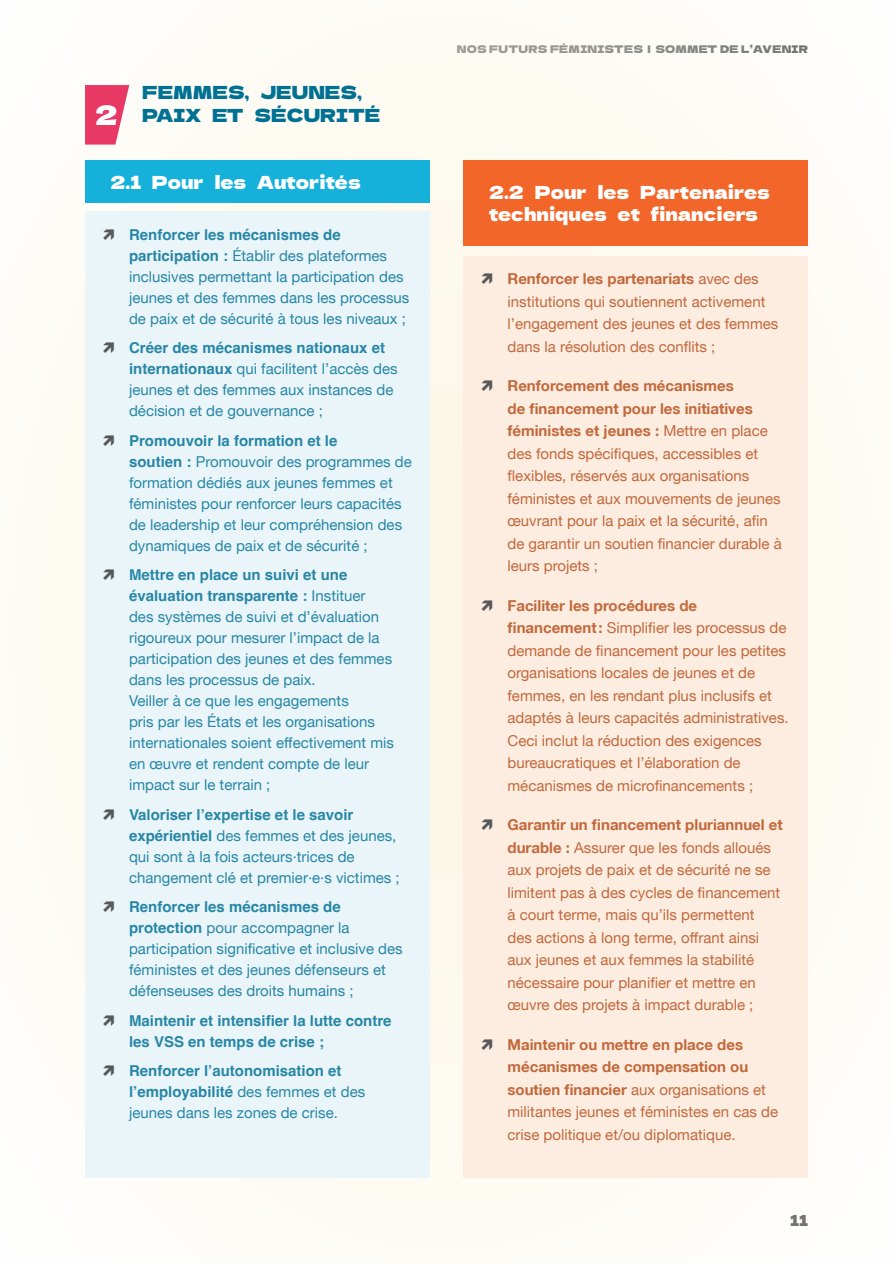
<style>
.page{position:relative;width:893px;height:1263px;background:#fefcf6}
.page>*{position:absolute;margin:0;border:0;box-sizing:border-box;transform-origin:0 0}
.titre_2{font:27px "Dela Gothic One";color:#fff}
.titre_2-2{font:18px/22.5px "Dela Gothic One";color:#fff}
.titre_2-3{font:18px/22.5px "Dela Gothic One";color:#007193}
.t1{font:15px/22.5px "Helvetica Neue LT";color:#c2683b}
.t2{font:15px/21px "Helvetica Neue LT";color:#2787a6}
.t3{font:700 15px/21px "Helvetica";color:#2787a6}
.t4{font:15px "Dela Gothic One";color:#57585a}
.t5{font:10.5px "Dela Gothic One";letter-spacing:.02em;color:#57585a}
.s1{font-family:"Helvetica";font-weight:700}
.s2{font-family:"Helvetica Neue LT";font-weight:400}
.s3{font-weight:700}
</style>
<div class="page">
<div style="left:85px;top:211px;width:344px;height:967px;background:#eaf5fa"></div>
<div style="left:463px;top:256px;width:345px;height:922px;background:#fdede1"></div>
<div style="left:85px;top:161px;width:344px;height:42px;background:#16b1da"></div>
<div style="left:463px;top:160px;width:345px;height:86px;background:#f26629"></div>
<svg style="left:85px;top:85px;width:44px;height:60px;background:#eb577b"></svg>
<p class="titre_2" style="left:95px;top:94px;width:24px">2</p>
<p class="titre_2-3" style="left:142px;top:80px;width:240px">FEMMES, JEUNES,<br>PAIX ET SÉCURITÉ</p>
<p class="titre_2-2" style="left:111px;top:170px;width:252px">2.1 Pour les Autorités</p>
<p class="t2" style="left:129px;top:223px;width:282px"><span class="s1">Renforcer les mécanismes de participation :</span> Établir des plateformes inclusives permettant la participation des jeunes et des femmes dans les processus de paix et de sécurité à tous les niveaux ;</p>
<p class="t2" style="left:129px;top:337px;width:270px"><span class="s1">Créer des mécanismes nationaux et internationaux</span> qui facilitent l’accès des jeunes et des femmes aux instances de décision et de gouvernance ;</p>
<p class="t2" style="left:129px;top:430px;width:284px"><span class="s1">Promouvoir la formation et le<br>soutien :</span> Promouvoir des programmes de formation dédiés aux jeunes femmes et féministes pour renforcer leurs capacités de leadership et leur compréhension des dynamiques de paix et de sécurité ;</p>
<p class="t2" style="left:129px;top:564px;width:267px"><span class="s1">Mettre en place un suivi et une évaluation transparente :</span> Instituer<br>des systèmes de suivi et d’évaluation rigoureux pour mesurer l’impact de la participation des jeunes et des femmes dans les processus de paix.<br>Veiller à ce que les engagements<br>pris par les États et les organisations internationales soient effectivement mis en œuvre et rendent compte de leur impact sur le terrain ;</p>
<p class="t2" style="left:129px;top:804px;width:272px"><span class="s1">Valoriser l’expertise et le savoir expérientiel</span> des femmes et des jeunes, qui sont à la fois acteurs·trices de changement clé et premier·e·s victimes ;</p>
<p class="t2" style="left:129px;top:896px;width:275px"><span class="s1">Renforcer les mécanismes de protection</span> pour accompagner la participation significative et inclusive des féministes et des jeunes défenseurs et défenseuses des droits humains ;</p>
<p class="t3" style="left:129px;top:1011px;width:264px">Maintenir et intensifier la lutte contre les VSS en temps de crise ;</p>
<p class="t3" style="left:129px;top:1062px;width:238px">Renforcer l’autonomisation et l’employabilité <span class="s2">des femmes et des jeunes dans les zones de crise.</span></p>
<p class="t5" style="left:457px;top:41px;width:353px">NOS FUTURS FÉMINISTES | SOMMET DE L’AVENIR</p>
<p class="titre_2-2" style="left:489px;top:180px;width:282px">2.2 Pour les Partenaires techniques et financiers</p>
<p class="t1" style="left:507px;top:267px;width:272px"><span class="s3">Renforcer les partenariats</span> avec des institutions qui soutiennent activement l’engagement des jeunes et des femmes dans la résolution des conflits ;</p>
<p class="t1" style="left:507px;top:374px;width:276px"><span class="s3">Renforcement des mécanismes<br>de financement pour les initiatives féministes et jeunes :</span> Mettre en place des fonds spécifiques, accessibles et flexibles, réservés aux organisations féministes et aux mouvements de jeunes œuvrant pour la paix et la sécurité, afin de garantir un soutien financier durable à leurs projets ;</p>
<p class="t1" style="left:507px;top:594px;width:283px"><span class="s3">Faciliter les procédures de financement:</span> Simplifier les processus de demande de financement pour les petites organisations locales de jeunes et de femmes, en les rendant plus inclusifs et adaptés à leurs capacités administratives.<br>Ceci inclut la réduction des exigences bureaucratiques et l’élaboration de mécanismes de microfinancements ;</p>
<p class="t1" style="left:507px;top:813px;width:277px"><span class="s3">Garantir un financement pluriannuel et durable :</span> Assurer que les fonds alloués aux projets de paix et de sécurité ne se limitent pas à des cycles de financement à court terme, mais qu’ils permettent<br>des actions à long terme, offrant ainsi aux jeunes et aux femmes la stabilité nécessaire pour planifier et mettre en œuvre des projets à impact durable ;</p>
<p class="t1" style="left:507px;top:1033px;width:272px"><span class="s3">Maintenir ou mettre en place des mécanismes de compensation ou soutien financier</span> aux organisations et militantes jeunes et féministes en cas de crise politique et/ou diplomatique.</p>
<p class="t4" style="left:790px;top:1209px;width:19px">11</p>
</div>
